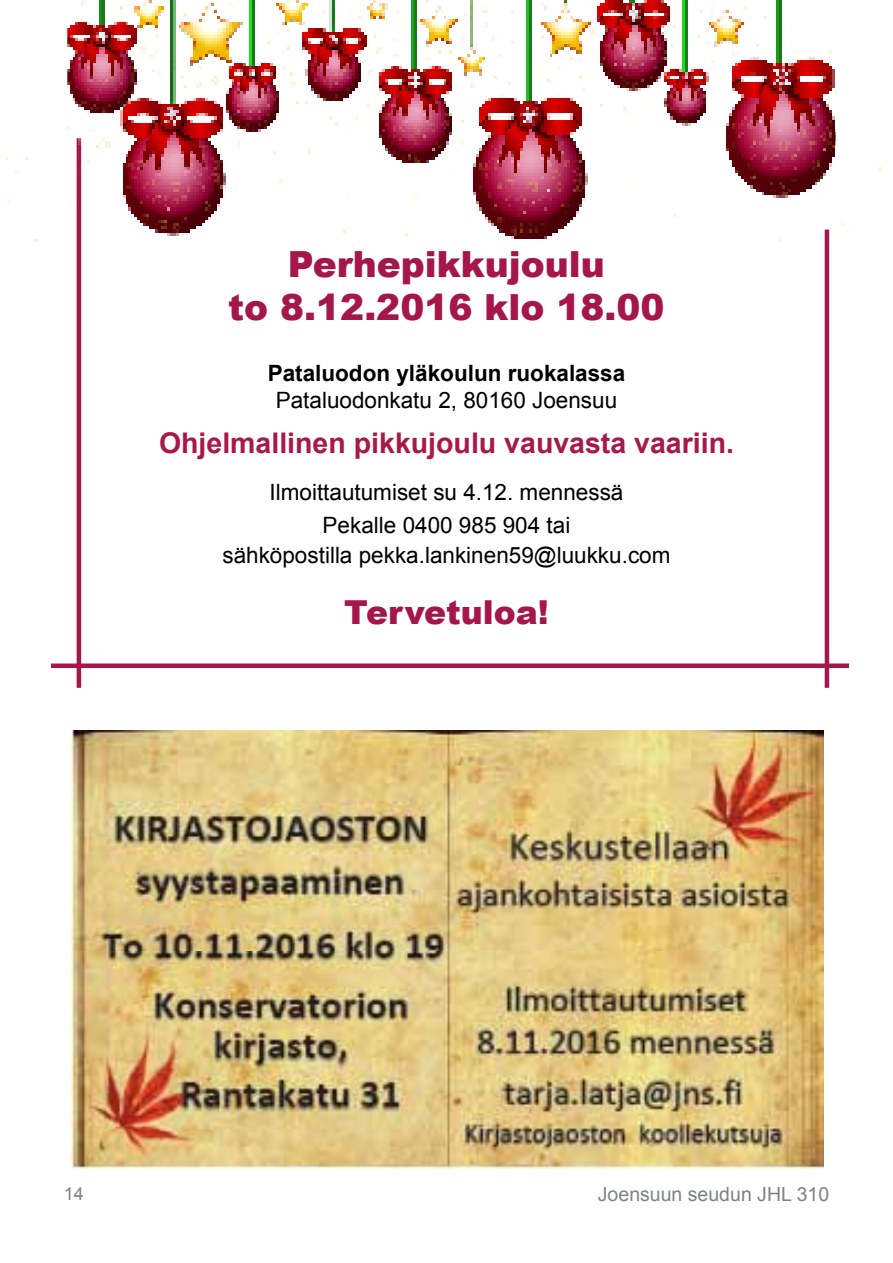
<style>
.page{position:relative;width:893px;height:1263px;background:#fff}
.page>*{position:absolute;margin:0;border:0;box-sizing:border-box;transform-origin:0 0}
.t1{font:900 36px/43.2px "Arial";color:#a5164b;text-align:center}
.t2{font:900 33px "Arial";color:#a5164b}
.t3{font:700 28.5px "Arial";color:#a71949}
.t4{font:22.5px/33px "Arial";color:#000;text-align:center}
.t5{font:700 22.5px "Arial";color:#000}
.t6{font:19.5px "Arial";color:#808285}
.t7{font:18px "Arial";color:#808285}
</style>
<div class="page">
<img style="left:71px;top:730px;width:752px;height:438px">
<div style="left:51px;top:663px;width:798px;height:5px;background:#a5164b"></div>
<hr style="left:77px;top:138px;width:4px;height:550px;background:#a5164b">
<hr style="left:825px;top:230px;width:4px;height:458px;background:#a5164b">
<img style="left:5px;top:0;width:877px;height:241px">
<svg style="left:5px;top:0;width:62px;height:142px"></svg>
<div style="left:837px;top:0;width:56px;height:161px;background:#fff"></div>
<svg style="left:793px;top:0;width:44px;height:49px"></svg>
<h1 class="t1" style="left:228px;top:241px;width:438px">Perhepikkujoulu<br>to 8.12.2016 klo 18.00</h1>
<p class="t5" style="left:268px;top:358px;width:359px">Pataluodon yläkoulun ruokalassa</p>
<p class="t4" style="left:276px;top:384px;width:343px">Pataluodonkatu 2, 80160 Joensuu</p>
<p class="t3" style="left:159px;top:424px;width:576px">Ohjelmallinen pikkujoulu vauvasta vaariin.</p>
<p class="t4" style="left:269px;top:475px;width:355px">Ilmoittautumiset su 4.12. mennessä<br>Pekalle 0400 985 904 tai</p>
<p class="t4" style="left:222px;top:538px;width:450px">sähköpostilla pekka.lankinen59@luukku.com</p>
<h2 class="t2" style="left:344px;top:589px;width:206px">Tervetuloa!</h2>
<p class="t7" style="left:64px;top:1181px;width:22px">14</p>
<p class="t6" style="left:598px;top:1181px;width:233px">Joensuun seudun JHL 310</p>
</div>
